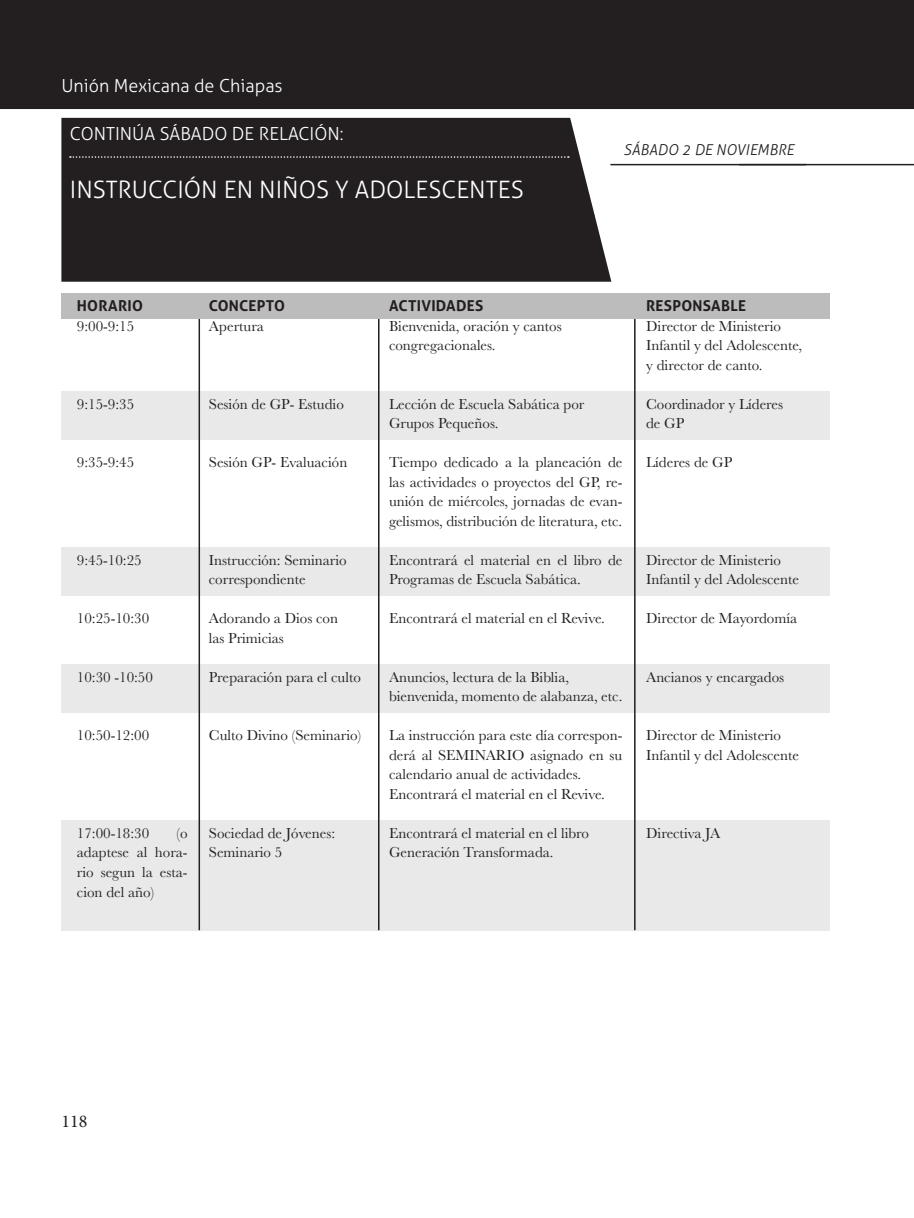
<style>
.page{position:relative;width:914px;height:1218px;background:#fff}
.page>*{position:absolute;margin:0;border:0;box-sizing:border-box;transform-origin:0 0}
.t1{font:300 24px "Aller";color:#fff}
.t2{font:300 18px "Aller";color:#fff}
.t3{font:18px "Minion Pro";color:#231f20}
.t4{font:15px/19.5px "Baskerville";color:#231f20}
.t5{font:700 15px "Aller";letter-spacing:.015em;color:#231f20}
.t6{font:italic 300 15px "Aller";color:#231f20}
</style>
<div class="page">
<div style="left:0;top:0;width:913px;height:109px;background:#231f20"></div>
<div style="left:61px;top:293px;width:768px;height:26px;background:#bdbcbc"></div>
<div style="left:61px;top:391px;width:768px;height:48px;background:#e9e9e9"></div>
<div style="left:61px;top:546px;width:768px;height:49px;background:#e9e9e9"></div>
<div style="left:61px;top:663px;width:768px;height:49px;background:#e9e9e9"></div>
<div style="left:61px;top:819px;width:768px;height:111px;background:#e9e9e9"></div>
<div style="left:61px;top:118px;width:550px;height:164px;background:#231f20"></div>
<hr style="left:738px;top:164px;width:175px;height:1px;background:#231f20">
<svg style="left:70px;top:156px;width:498px;height:2px"></svg>
<hr style="left:610px;top:164px;width:195px;height:1px;background:#231f20">
<hr style="left:198px;top:319px;width:2px;height:611px;background:#231f20">
<hr style="left:633px;top:319px;width:2px;height:611px;background:#231f20">
<hr style="left:378px;top:319px;width:1px;height:611px;background:#231f20">
<p class="t2" style="left:61px;top:74px;width:223px">Unión Mexicana de Chiapas</p>
<p class="t2" style="left:70px;top:123px;width:275px">CONTINÚA SÁBADO DE RELACIÓN:</p>
<h1 class="t1" style="left:70px;top:175px;width:455px">INSTRUCCIÓN EN NIÑOS Y ADOLESCENTES</h1>
<p class="t6" style="left:623px;top:141px;width:172px">SÁBADO 2 DE NOVIEMBRE</p>
<p class="t5" style="left:77px;top:296px;width:67px">HORARIO</p>
<p class="t4" style="left:77px;top:316px;width:59px">9:00-9:15</p>
<p class="t5" style="left:209px;top:296px;width:78px">CONCEPTO</p>
<p class="t4" style="left:209px;top:316px;width:56px">Apertura</p>
<p class="t4" style="left:77px;top:394px;width:59px">9:15-9:35</p>
<p class="t4" style="left:209px;top:394px;width:136px">Sesión de GP- Estudio</p>
<p class="t4" style="left:77px;top:453px;width:59px">9:35-9:45</p>
<p class="t4" style="left:209px;top:453px;width:140px">Sesión GP- Evaluación</p>
<p class="t4" style="left:77px;top:550px;width:66px">9:45-10:25</p>
<p class="t4" style="left:77px;top:609px;width:74px">10:25-10:30</p>
<p class="t4" style="left:77px;top:667px;width:77px">10:30 -10:50</p>
<p class="t4" style="left:77px;top:726px;width:74px">10:50-12:00</p>
<p class="t4" style="left:209px;top:550px;width:139px">Instrucción: Seminario correspondiente</p>
<p class="t4" style="left:209px;top:609px;width:131px">Adorando a Dios con las Primicias</p>
<p class="t4" style="left:209px;top:667px;width:153px">Preparación para el culto</p>
<p class="t4" style="left:209px;top:726px;width:154px">Culto Divino (Seminario)</p>
<p class="t4" style="left:77px;top:823px;width:112px;text-align:justify;text-indent:99px">(o adaptese al hora&shy;rio segun la esta&shy;cion del año)</p>
<p class="t4" style="left:77px;top:823px;width:74px">17:00-18:30</p>
<p class="t4" style="left:209px;top:823px;width:128px">Sociedad de Jóvenes:<br>Seminario 5</p>
<p class="t5" style="left:389px;top:296px;width:96px">ACTIVIDADES</p>
<p class="t4" style="left:389px;top:316px;width:174px">Bienvenida, oración y cantos congregacionales.</p>
<p class="t4" style="left:389px;top:394px;width:197px">Lección de Escuela Sabática por<br>Grupos Pequeños.</p>
<p class="t4" style="left:389px;top:453px;width:235px;text-align:justify">Tiempo dedicado a la planeación de las actividades o proyectos del GP, re&shy;unión de miércoles, jornadas de evan&shy;gelismos, distribución de literatura, etc.</p>
<p class="t4" style="left:389px;top:550px;width:235px">Encontrará el material en el libro de<br>Programas de Escuela Sabática.</p>
<p class="t4" style="left:389px;top:609px;width:217px">Encontrará el material en el Revive.</p>
<p class="t4" style="left:389px;top:667px;width:235px">Anuncios, lectura de la Biblia, bienvenida, momento de alabanza, etc.</p>
<p class="t4" style="left:389px;top:726px;width:235px">La instrucción para este día correspon&shy;derá al SEMINARIO asignado en su calendario anual de actividades.<br>Encontrará el material en el Revive.</p>
<p class="t4" style="left:389px;top:823px;width:201px">Encontrará el material en el libro<br>Generación Transformada.</p>
<p class="t5" style="left:646px;top:296px;width:101px">RESPONSABLE</p>
<p class="t4" style="left:646px;top:316px;width:157px">Director de Ministerio<br>Infantil y del Adolescente, y director de canto.</p>
<p class="t4" style="left:646px;top:394px;width:138px">Coordinador y Líderes de GP</p>
<p class="t4" style="left:646px;top:453px;width:87px">Líderes de GP</p>
<p class="t4" style="left:646px;top:550px;width:154px">Director de Ministerio<br>Infantil y del Adolescente</p>
<p class="t4" style="left:646px;top:609px;width:152px">Director de Mayordomía</p>
<p class="t4" style="left:646px;top:667px;width:139px">Ancianos y encargados</p>
<p class="t4" style="left:646px;top:726px;width:154px">Director de Ministerio<br>Infantil y del Adolescente</p>
<p class="t4" style="left:646px;top:823px;width:75px">Directiva JA</p>
<p class="t3" style="left:61px;top:1109px;width:27px">118</p>
</div>
